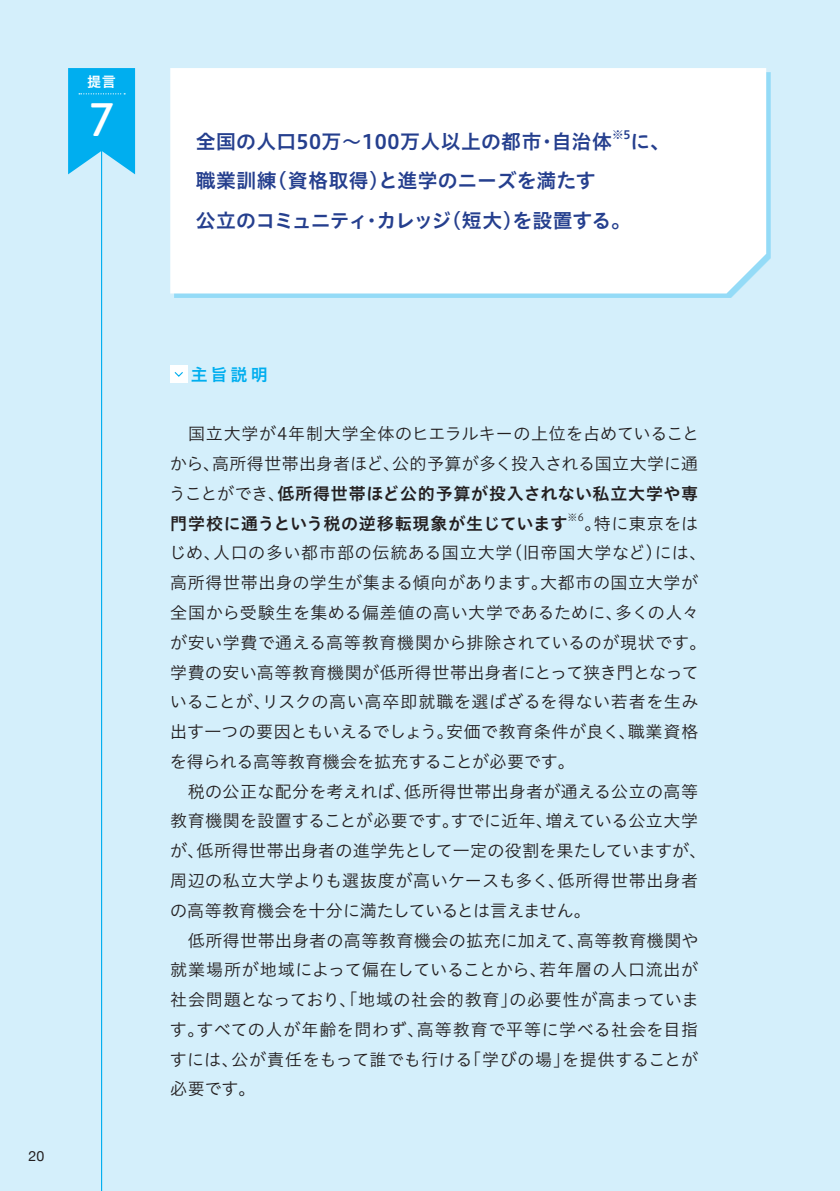
<style>
.page{position:relative;width:840px;height:1191px;background:#fff}
.page>*{position:absolute;margin:0;border:0;box-sizing:border-box;transform-origin:0 0}
.t1{font:500 48.2px "Brandon Grotesque";color:#fff}
.t2{font:19.8px/39.6px "Hiragino UD Sans Std N W6";letter-spacing:.01em;color:#253f8e}
.t3{font:17px/29.8px "Hiragino UD Sans Std N W3";letter-spacing:.02em;color:#231f20}
.t4{font:17px/29.8px "Hiragino UD Sans Std N W6";letter-spacing:.035em;color:#231f20}
.t5{font:17px "Hiragino UD Sans Std N W6";color:#00aeef}
.t6{font:14.2px "Hiragino UD Sans Std N W6";color:#fff}
.t7{font:14.2px "Helvetica Neue";color:#231f20}
.t8{font:11.6px "Hiragino UD Sans Std N W6";color:#253f8e}
.t9{font:10px "Hiragino UD Sans Std N W3";color:#231f20}
.s1{font-family:"Hiragino UD Sans Std N W3"}
</style>
<div class="page">
<div style="left:0;top:0;width:839px;height:1191px;background:#d4effb"></div>
<svg style="left:68px;top:68px;width:67px;height:106px;background:#17b5f0"></svg>
<hr style="left:101px;top:146px;width:1px;height:1045px;background:#00aeef">
<div style="left:174px;top:72px;width:595px;height:225px;background:#00aeef;opacity:.3"></div>
<div style="left:170px;top:68px;width:595px;height:225px;background:#fff"></div>
<div style="left:170px;top:366px;width:17px;height:17px;background:#fff"></div>
<svg style="left:174px;top:372px;width:9px;height:5px"></svg>
<p class="t6" style="left:87px;top:71px;width:30px">提言</p>
<h1 class="t1" style="left:90px;top:86px;width:25px">7</h1>
<p class="t7" style="left:28px;top:1145px;width:17px">20</p>
<p class="t2" style="left:196px;top:120px;width:417px">全国の人口50万～100万人以上の都市・自治体</p>
<p class="t8" style="left:611px;top:126px;width:20px">※5</p>
<p class="t2" style="left:630px;top:120px;width:41px">に、</p>
<p class="t2" style="left:196px;top:160px;width:436px">職業訓練（資格取得）と進学のニーズを満たす<br>公立のコミュニティ・カレッジ（短大）を設置する。</p>
<p class="t5" style="left:190px;top:361px;width:79px">主旨説明</p>
<p class="t3" style="left:170px;top:418px;width:530px">　国立大学が4年制大学全体のヒエラルキーの上位を占めていることから、高所得世帯出身者ほど、公的予算が多く投入される国立大学に通</p>
<p class="t4" style="left:169px;top:477px;width:530px"><span class="s1">うことができ、</span>低所得世帯ほど公的予算が投入されない私立大学や専門学校に通うという税の逆移転現象が生じています</p>
<p class="t9" style="left:567px;top:510px;width:18px">※6</p>
<p class="t3" style="left:169px;top:507px;width:538px;text-indent:415px">。特に東京をはじめ、人口の多い都市部の伝統ある国立大学（旧帝国大学など）には、高所得世帯出身の学生が集まる傾向があります。大都市の国立大学が全国から受験生を集める偏差値の高い大学であるために、多くの人々が安い学費で通える高等教育機関から排除されているのが現状です。学費の安い高等教育機関が低所得世帯出身者にとって狭き門となっていることが、リスクの高い高卒即就職を選ばざるを得ない若者を生み出す一つの要因ともいえるでしょう。安価で教育条件が良く、職業資格を得られる高等教育機会を拡充することが必要です。<br>　税の公正な配分を考えれば、低所得世帯出身者が通える公立の高等教育機関を設置することが必要です。すでに近年、増えている公立大学が、低所得世帯出身者の進学先として一定の役割を果たしていますが、周辺の私立大学よりも選抜度が高いケースも多く、低所得世帯出身者の高等教育機会を十分に満たしているとは言えません。<br>　低所得世帯出身者の高等教育機会の拡充に加えて、高等教育機関や就業場所が地域によって偏在していることから、若年層の人口流出が社会問題となっており、「地域の社会的教育」の必要性が高まっています。すべての人が年齢を問わず、高等教育で平等に学べる社会を目指すには、公が責任をもって誰でも行ける「学びの場」を提供することが必要です。</p>
</div>
